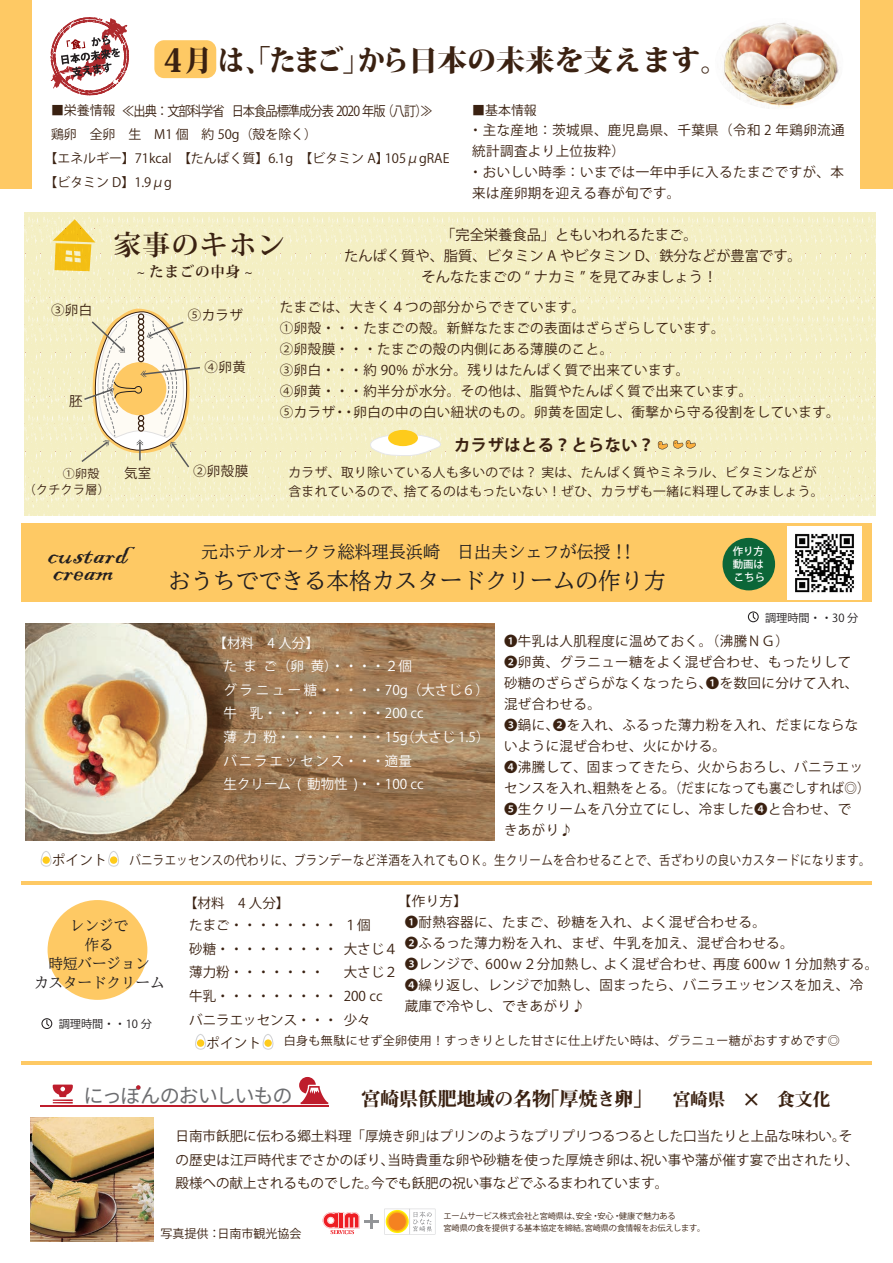
<style>
.page{position:relative;width:893px;height:1263px;background:#fff}
.page>*{position:absolute;margin:0;border:0;box-sizing:border-box;transform-origin:0 0}
.t1{font:30.3px "Blackadder ITC";color:#231f20;scale:1.1 1}
.t2{font:800 29.25px "Koz Min Pro";color:#3a2111;scale:.94 1}
.t3{font:700 27.45px "Koz Min Pro";letter-spacing:.05em;color:#3a2111}
.t4{font:22.65px "BIZ UD Mincho Medium";color:#231f20}
.t5{font:20.25px "Noto Sans Mono CJ Kjp";letter-spacing:-.065em;color:#6c6d70}
.t6{font:19.5px "Midashi Min Pro MA31";letter-spacing:-.035em;color:#3a2111}
.t7{font:17.1px "BIZ UD Mincho Medium";color:#231f20}
.t8{font:700 16.2px "Koz Go Pr 6 N";letter-spacing:.03em;color:#3a2111}
.t9{font:14.55px/18.9px "BIZ UD Mincho Medium";color:#231f20;text-align:center}
.t10{font:700 14.55px "Koz Min Pro";letter-spacing:.05em;color:#3a2111}
.t11{font:14.25px/21px "Koz Go Pr 6 N";color:#3a2111;text-align:center}
.t12{font:13.65px "Koz Go Pr 6 N";letter-spacing:-.075em;color:#3a2111;scale:.89 1}
.t13{font:13.5px/21px "Koz Go Pr 6 N";letter-spacing:.03em;color:#3a2111}
.t14{font:13.5px/23.2px "Koz Go Pr 6 N";letter-spacing:.005em;color:#3a2111}
.t15{font:13.5px/23.4px "Koz Go Pr 6 N";color:#fff}
.t16{font:13.5px "Koz Go Pr 6 N";color:#3a2111}
.t17{font:13.05px "Koz Go Pr 6 N";letter-spacing:.03em;color:#3a2111;scale:.87 1}
.t18{font:12.9px "Koz Go Pr 6 N";color:#3a2111}
.t19{font:12.75px/18.5px "Koz Go Pr 6 N";letter-spacing:.03em;color:#3a2111}
.t20{font:12px "Koz Go Pr 6 N";letter-spacing:.03em;color:#3a2111}
.t21{font:12px "Koz Go Pr 6 N";color:#3a2111}
.t22{font:11.25px "Koz Go Pr 6 N";color:#231f20}
.t23{font:500 10.35px/13px "Koz Go Pr 6 N";color:#fff;text-align:justify}
.t24{font:8.25px/12px "Koz Go Pr 6 N";letter-spacing:-.02em;color:#3a2111}
.s1{font-size:32.1px}
.s2{font-size:18px}
</style>
<div class="page">
<div style="left:21px;top:523px;width:850px;height:79px;background:#fec964"></div>
<img style="left:26px;top:623px;width:468px;height:217px">
<div style="left:48px;top:900px;width:99px;height:100px;background:#fec964;border-radius:50%"></div>
<div style="left:154px;top:40px;width:62px;height:38px;background:#fec964;border-radius:10px"></div>
<svg style="left:51px;top:17px;width:78px;height:78px"></svg>
<div style="left:860px;top:0;width:33px;height:189px;background:#fec964"></div>
<div style="left:0;top:0;width:32px;height:189px;background:#fec964"></div>
<svg style="left:25px;top:212px;width:850px;height:304px;background:#f4efc6"></svg>
<svg style="left:53px;top:219px;width:42px;height:52px;background:#f3d25a"></svg>
<hr style="left:21px;top:1061px;width:850px;height:3px;background:#fec964">
<hr style="left:21px;top:882px;width:850px;height:3px;background:#fec964">
<svg style="left:195px;top:1034px;width:11px;height:16px"></svg>
<div style="left:197px;top:1039px;width:7px;height:8px;background:#fecb1b;border-radius:50%"></div>
<svg style="left:262px;top:1034px;width:12px;height:16px"></svg>
<div style="left:264px;top:1039px;width:8px;height:8px;background:#fecb1b;border-radius:50%"></div>
<svg style="left:40px;top:851px;width:12px;height:16px"></svg>
<div style="left:42px;top:856px;width:8px;height:8px;background:#fecb1b;border-radius:50%"></div>
<svg style="left:108px;top:851px;width:11px;height:16px"></svg>
<div style="left:110px;top:856px;width:7px;height:8px;background:#fecb1b;border-radius:50%"></div>
<svg style="left:748px;top:611px;width:11px;height:11px"></svg>
<svg style="left:41px;top:1018px;width:11px;height:11px"></svg>
<svg style="left:657px;top:440px;width:39px;height:10px"></svg>
<svg style="left:370px;top:434px;width:71px;height:22px"></svg>
<div style="left:388px;top:430px;width:30px;height:16px;background:#fecb1b;border-radius:50%"></div>
<svg style="left:80px;top:308px;width:122px;height:161px"></svg>
<img style="left:722px;top:22px;width:117px;height:86px">
<hr style="left:40px;top:1106px;width:289px;height:1px;background:#be1d2c">
<svg style="left:53px;top:1084px;width:20px;height:19px"></svg>
<svg style="left:136px;top:1085px;width:4px;height:4px"></svg>
<svg style="left:299px;top:1077px;width:29px;height:27px"></svg>
<img style="left:30px;top:1117px;width:124px;height:124px">
<svg style="left:323px;top:1209px;width:112px;height:25px"></svg>
<div style="left:722px;top:538px;width:53px;height:52px;background:#0c6638;border-radius:50%"></div>
<img style="left:787px;top:526px;width:74px;height:74px">
<h2 class="t2" style="left:163px;top:38px;width:604px"><span class="s1">4</span>月は「、たまご」から日本の未来を支えます。</h2>
<p class="t12" style="left:122px;top:103px;width:350px">≪出典：文部科学省日本食品標準成分表 2020 年版（八訂）≫</p>
<p class="t18" style="left:51px;top:103px;width:79px">■栄養情報　</p>
<p class="t18" style="left:51px;top:127px;width:268px">鶏卵　全卵　生　M1 個　約 50g（殻を除く）</p>
<p class="t18" style="left:45px;top:151px;width:406px">【エネルギー】71kcal　【たんぱく質】6.1g　【ビタミン A】105μgRAE</p>
<p class="t18" style="left:45px;top:175px;width:129px">【ビタミン D】1.9μg</p>
<p class="t18" style="left:472px;top:103px;width:66px">■基本情報</p>
<p class="t13" style="left:469px;top:120px;width:377px">・主な産地：茨城県、鹿児島県、千葉県（令和 2 年鶏卵流通統計調査より上位抜粋）<br>・おいしい時季：いまでは一年中手に入るたまごですが、本来は産卵期を迎える春が旬です。</p>
<h3 class="t3" style="left:114px;top:225px;width:173px">家事のキホン</h3>
<p class="t10" style="left:137px;top:261px;width:117px">~ たまごの中身 ~</p>
<p class="t11" style="left:344px;top:224px;width:459px">「完全栄養食品」ともいわれるたまご。<br>たんぱく質や、脂質、ビタミン A やビタミン D、鉄分などが豊富です。そんなたまごの “ ナカミ ” を見てみましょう！</p>
<p class="t13" style="left:51px;top:299px;width:43px">③卵白</p>
<p class="t13" style="left:188px;top:305px;width:57px">⑤カラザ</p>
<p class="t13" style="left:69px;top:390px;width:15px">胚</p>
<p class="t20" style="left:63px;top:466px;width:38px">①卵殻</p>
<p class="t13" style="left:124px;top:462px;width:29px">気室</p>
<p class="t20" style="left:24px;top:483px;width:88px">（クチクラ層）</p>
<p class="t13" style="left:205px;top:357px;width:43px">④卵黄</p>
<p class="t13" style="left:193px;top:461px;width:57px">②卵殻膜</p>
<p class="t13" style="left:280px;top:297px;width:561px">たまごは、大きく４つの部分からできています。<br>①卵殻・・・たまごの殻。新鮮なたまごの表面はざらざらしています。　　<br>②卵殻膜・・・たまごの殻の内側にある薄膜のこと。<br>③卵白・・・約 90% が水分。残りはたんぱく質で出来ています。<br>④卵黄・・・約半分が水分。その他は、脂質やたんぱく質で出来ています。<br>⑤カラザ・・卵白の中の白い紐状のもの。卵黄を固定し、衝撃から守る役割をしています。</p>
<p class="t8" style="left:454px;top:436px;width:202px">カラザはとる？とらない？</p>
<p class="t19" style="left:288px;top:464px;width:537px">カラザ、取り除いている人も多いのでは？ 実は、たんぱく質やミネラル、ビタミンなどが含まれているので、捨てるのはもったいない！ぜひ、カラザも一緒に料理してみましょう。</p>
<h1 class="t1" style="left:47px;top:535px;width:75px">custard</h1>
<h1 class="t1" style="left:53px;top:553px;width:57px">cream</h1>
<p class="t7" style="left:201px;top:542px;width:432px">元ホテルオークラ総料理長浜崎　日出夫シェフが伝授 !!</p>
<h3 class="t4" style="left:146px;top:569px;width:522px">　おうちでできる本格カスタードクリームの作り方</h3>
<p class="t23" style="left:733px;top:545px;width:34px">作り方動画はこちら</p>
<p class="t22" style="left:765px;top:611px;width:95px">調理時間・・30 分</p>
<p class="t15" style="left:224px;top:632px;width:267px;text-indent:-10px">【材料　4 人分】<br>たまご（卵黄）・・・・２個<br>グラニュー糖・・・・・70g（大さじ６）牛 乳・・・・・・・・・200 ㏄<br>薄力粉・・・・・・・・15g（大さじ 1.5）バニラエッセンス・・・適量<br>生クリーム ( 動物性 )・・100 ㏄</p>
<p class="t13" style="left:504px;top:631px;width:367px">❶牛乳は人肌程度に温めておく。（沸騰ＮＧ）<br>❷卵黄、グラニュー糖をよく混ぜ合わせ、もったりして<br>砂糖のざらざらがなくなったら、❶を数回に分けて入れ、混ぜ合わせる。<br>❸鍋に、❷を入れ、ふるった薄力粉を入れ、だまにならないように混ぜ合わせ、火にかける。<br>❹沸騰して、固まってきたら、火からおろし、バニラエッセンスを入れ、粗熱をとる。（だまになっても裏ごしすれば◎）<br>❺生クリームを八分立てにし、冷ました❹と合わせ、で<br>きあがり♪</p>
<p class="t13" style="left:52px;top:849px;width:57px">ポイント</p>
<p class="t17" style="left:129px;top:852px;width:853px">バニラエッセンスの代わりに、ブランデーなど洋酒を入れてもＯＫ。生クリームを合わせることで、舌ざわりの良いカスタードになります。</p>
<p class="t9" style="left:34px;top:916px;width:132px">レンジで<br>作る<br>時短バージョン<br>カスタードクリーム</p>
<p class="t22" style="left:59px;top:1018px;width:95px">調理時間・・10 分</p>
<p class="t13" style="left:184px;top:893px;width:107px">【材料　4 人分】</p>
<p class="t13" style="left:405px;top:891px;width:475px;text-indent:-7px">【作り方】<br>❶耐熱容器に、たまご、砂糖を入れ、よく混ぜ合わせる。<br>❷ふるった薄力粉を入れ、まぜ、牛乳を加え、混ぜ合わせる。<br>❸レンジで、600ｗ２分加熱し、よく混ぜ合わせ、再度 600ｗ１分加熱する。<br>❹繰り返し、レンジで加熱し、固まったら、バニラエッセンスを加え、冷蔵庫で冷やし、できあがり♪</p>
<p class="t13" style="left:189px;top:915px;width:183px">たまご・・・・・・・・１個</p>
<p class="t13" style="left:189px;top:938px;width:210px">砂糖・・・・・・・・・大さじ４</p>
<p class="t13" style="left:344px;top:962px;width:56px">大さじ２</p>
<p class="t13" style="left:189px;top:986px;width:195px">牛乳・・・・・・・・・ 200 ㏄</p>
<p class="t16" style="left:189px;top:1012px;width:183px">バニラエッセンス・・・少々</p>
<p class="t13" style="left:189px;top:962px;width:136px">薄力粉・・・・・・・</p>
<p class="t13" style="left:206px;top:1032px;width:57px">ポイント</p>
<p class="t20" style="left:284px;top:1033px;width:557px">白身も無駄にせず全卵使用！すっきりとした甘さに仕上げたい時は、グラニュー糖がおすすめです◎</p>
<h3 class="t5" style="left:83px;top:1084px;width:211px">にっぽんのおいしいもの</h3>
<h3 class="t6" style="left:361px;top:1084px;width:471px">宮崎県飫肥地域の名物「厚焼き卵」 <span class="s2">宮崎県　×　食文化</span></h3>
<p class="t14" style="left:176px;top:1125px;width:685px">日南市飫肥に伝わる郷土料理「厚焼き卵」はプリンのようなプリプリつるつるとした口当たりと上品な味わい。その歴史は江戸時代までさかのぼり、当時貴重な卵や砂糖を使った厚焼き卵は、祝い事や藩が催す宴で出されたり、殿様への献上されるものでした。今でも飫肥の祝い事などでふるまわれています。</p>
<p class="t24" style="left:443px;top:1210px;width:263px">エームサービス株式会社と宮崎県は、安全・安心・健康で魅力ある<br>宮崎県の食を提供する基本協定を締結。宮崎県の食情報をお伝えします。</p>
<p class="t21" style="left:160px;top:1226px;width:143px">写真提供：日南市観光協会</p>
</div>
